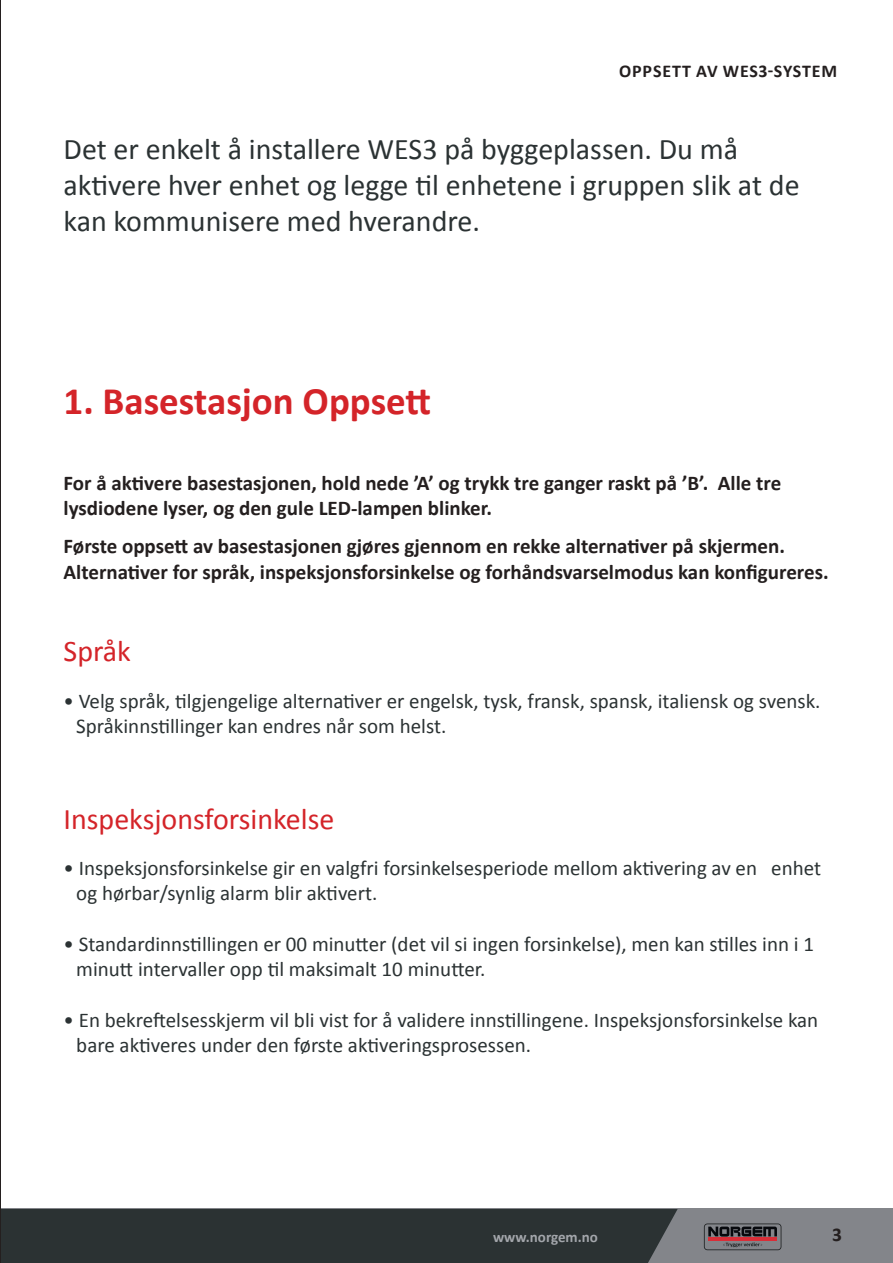
<style>
.page{position:relative;width:893px;height:1263px;background:#fff}
.page>*{position:absolute;margin:0;border:0;box-sizing:border-box;transform-origin:0 0}
.t1{font:700 39px "Calibri";color:#d42429}
.t2{font:30px/36px "Calibri";color:#2b3233}
.t3{font:30px "Calibri";color:#d42429}
.t4{font:21px/25.2px "Calibri";color:#2b3233}
.t5{font:700 21px/25.2px "Calibri";color:#241f1f}
.t6{font:700 19.5px "Calibri";color:#241f1f}
.t7{font:700 18px "Calibri";letter-spacing:.05em;color:#241f1f}
.t8{font:700 15px "Calibri";color:#a3a6ab}
</style>
<div class="page">
<div style="left:0;top:1209px;width:893px;height:54px;background:#83858a"></div>
<svg style="left:704px;top:1223px;width:77px;height:27px"></svg>
<div style="left:1px;top:1209px;width:677px;height:54px;background:#2b3233"></div>
<img style="left:0;top:0;width:1px;height:1263px">
<p class="t7" style="left:619px;top:60px;width:220px">OPPSETT AV WES3-SYSTEM</p>
<h2 class="t2" style="left:64px;top:131px;width:738px">Det er enkelt å installere WES3 på byggeplassen. Du må aktivere hver enhet og legge til enhetene i gruppen slik at de kan kommunisere med hverandre.</h2>
<h1 class="t1" style="left:64px;top:376px;width:369px">1. Basestasjon Oppsett</h1>
<p class="t5" style="left:64px;top:471px;width:719px">For å aktivere basestasjonen, hold nede ’A’ og trykk tre ganger raskt på ’B’. Alle tre lysdiodene lyser, og den gule LED-lampen blinker.</p>
<p class="t5" style="left:64px;top:534px;width:767px">Første oppsett av basestasjonen gjøres gjennom en rekke alternativer på skjermen.<br>Alternativer for språk, inspeksjonsforsinkelse og forhåndsvarselmodus kan konfigureres.</p>
<h2 class="t3" style="left:64px;top:632px;width:69px">Språk</h2>
<p class="t4" style="left:76px;top:688px;width:746px;text-indent:-13px">• Velg språk, tilgjengelige alternativer er engelsk, tysk, fransk, spansk, italiensk og svensk.<br>Språkinnstillinger kan endres når som helst.</p>
<h2 class="t3" style="left:64px;top:800px;width:272px">Inspeksjonsforsinkelse</h2>
<p class="t4" style="left:76px;top:856px;width:746px;text-indent:-13px">• Inspeksjonsforsinkelse gir en valgfri forsinkelsesperiode mellom aktivering av en enhet og hørbar/synlig alarm blir aktivert.</p>
<p class="t4" style="left:76px;top:931px;width:739px;text-indent:-13px">• Standardinnstillingen er 00 minutter (det vil si ingen forsinkelse), men kan stilles inn i 1 minutt intervaller opp til maksimalt 10 minutter.</p>
<p class="t4" style="left:76px;top:1007px;width:743px;text-indent:-13px">• En bekreftelsesskjerm vil bli vist for å validere innstillingene. Inspeksjonsforsinkelse kan bare aktiveres under den første aktiveringsprosessen.</p>
<p class="t8" style="left:493px;top:1228px;width:106px">www.norgem.no</p>
<p class="t6" style="left:832px;top:1222px;width:11px">3</p>
</div>
